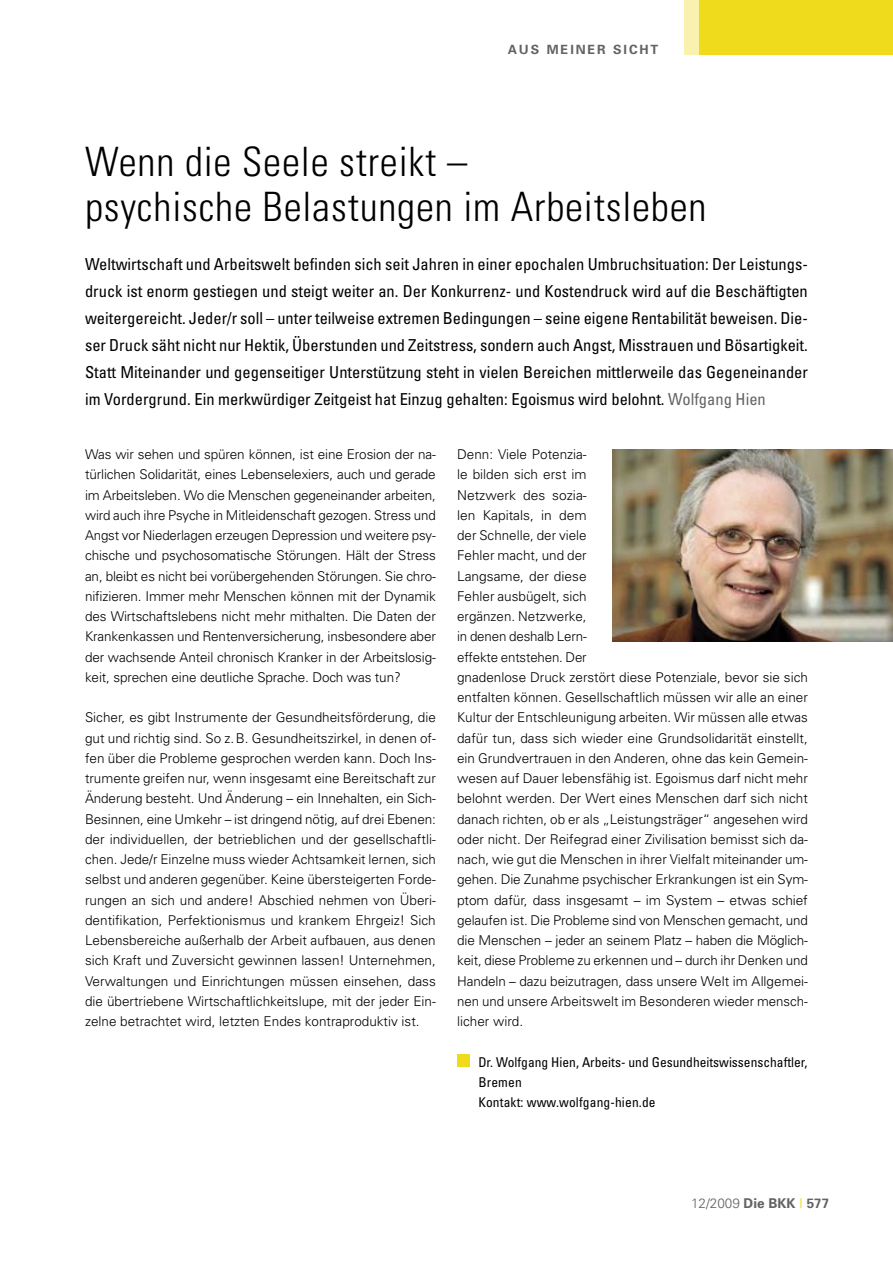
<style>
.page{position:relative;width:893px;height:1263px;background:#fff}
.page>*{position:absolute;margin:0;border:0;box-sizing:border-box;transform-origin:0 0}
.t1{font:300 condensed 40.5px/45px "Univers";letter-spacing:.02em;color:#000}
.t2{font:condensed 16.5px/27px "Univers";color:#000;text-align:justify}
.t3{font:300 13.5px/20.2px "Univers";color:#000;text-align:justify}
.t4{font:condensed 13.5px/20.2px "Univers";color:#000}
.t5{font:700 13.5px "Univers";color:#636363}
.t6{font:700 12.75px "Univers";letter-spacing:.15em;color:#636363}
.s1{color:#636363}
.s2{font-weight:300}
.s3{font-weight:900;color:#f4e55f}
</style>
<div class="page">
<div style="left:457px;top:1054px;width:13px;height:13px;background:#efda1b"></div>
<img style="left:612px;top:449px;width:281px;height:192px">
<div style="left:698px;top:0;width:195px;height:54px;background:#efda1b"></div>
<div style="left:684px;top:0;width:15px;height:54px;background:#f9f2af"></div>
<p class="t6" style="left:508px;top:41px;width:152px">AUS MEINER SICHT</p>
<h1 class="t1" style="left:85px;top:138px;width:623px">Wenn die Seele streikt –<br>psychische Belastungen im Arbeitsleben</h1>
<p class="t2" style="left:85px;top:250px;width:724px">Weltwirtschaft und Arbeitswelt befinden sich seit Jahren in einer epochalen Umbruchsituation: Der Leistungs&shy;druck ist enorm gestiegen und steigt weiter an. Der Konkurrenz- und Kostendruck wird auf die Beschäftigten weitergereicht. Jeder/r soll – unter teilweise extremen Bedingungen – seine eigene Rentabilität beweisen. Die&shy;ser Druck säht nicht nur Hektik, Überstunden und Zeitstress, sondern auch Angst, Misstrauen und Bösartigkeit.<br>Statt Miteinander und gegenseitiger Unterstützung steht in vielen Bereichen mittlerweile das Gegeneinander im Vordergrund. Ein merkwürdiger Zeitgeist hat Einzug gehalten: Egoismus wird belohnt. <span class="s1">Wolfgang Hien</span></p>
<p class="t3" style="left:85px;top:444px;width:352px">Was wir sehen und spüren können, ist eine Erosion der na&shy;türlichen Solidarität, eines Lebenselexiers, auch und gerade im Arbeitsleben. Wo die Menschen gegeneinander arbeiten, wird auch ihre Psyche in Mitleidenschaft gezogen. Stress und Angst vor Niederlagen erzeugen Depression und weitere psy&shy;chische und psychosomatische Störungen. Hält der Stress an, bleibt es nicht bei vorübergehenden Störungen. Sie chro&shy;nifizieren. Immer mehr Menschen können mit der Dynamik des Wirtschaftslebens nicht mehr mithalten. Die Daten der Krankenkassen und Rentenversicherung, insbesondere aber der wachsende Anteil chronisch Kranker in der Arbeitslosig&shy;keit, sprechen eine deutliche Sprache. Doch was tun?</p>
<p class="t3" style="left:85px;top:707px;width:352px">Sicher, es gibt Instrumente der Gesundheitsförderung, die gut und richtig sind. So z.B. Gesundheitszirkel, in denen of&shy;fen über die Probleme gesprochen werden kann. Doch Ins&shy;trumente greifen nur, wenn insgesamt eine Bereitschaft zur Änderung besteht. Und Änderung – ein Innehalten, ein Sich-Besinnen, eine Umkehr – ist dringend nötig, auf drei Ebenen: der individuellen, der betrieblichen und der gesellschaftli&shy;chen. Jede/r Einzelne muss wieder Achtsamkeit lernen, sich selbst und anderen gegenüber. Keine übersteigerten Forde&shy;rungen an sich und andere! Abschied nehmen von Überi&shy;dentifikation, Perfektionismus und krankem Ehrgeiz! Sich Lebensbereiche außerhalb der Arbeit aufbauen, aus denen sich Kraft und Zuversicht gewinnen lassen! Unternehmen, Verwaltungen und Einrichtungen müssen einsehen, dass die übertriebene Wirtschaftlichkeitslupe, mit der jeder Ein&shy;zelne betrachtet wird, letzten Endes kontraproduktiv ist.</p>
<p class="t3" style="left:457px;top:444px;width:352px;text-align:left">Denn: Viele Potenzia-<br>le bilden sich erst im<br>Netzwerk des sozia-<br>len Kapitals, in dem<br>der Schnelle, der viele<br>Fehler macht, und der<br>Langsame, der diese<br>Fehler ausbügelt, sich<br>ergänzen. Netzwerke,<br>in denen deshalb Lern-<br>effekte entstehen. Der<br>gnadenlose Druck zerstört diese Potenziale, bevor sie sich entfalten können. Gesellschaftlich müssen wir alle an einer Kultur der Entschleunigung arbeiten. Wir müssen alle etwas dafür tun, dass sich wieder eine Grundsolidarität einstellt, ein Grundvertrauen in den Anderen, ohne das kein Gemein&shy;wesen auf Dauer lebensfähig ist. Egoismus darf nicht mehr belohnt werden. Der Wert eines Menschen darf sich nicht danach richten, ob er als „Leistungsträger“ angesehen wird oder nicht. Der Reifegrad einer Zivilisation bemisst sich da&shy;nach, wie gut die Menschen in ihrer Vielfalt miteinander um&shy;gehen. Die Zunahme psychischer Erkrankungen ist ein Sym&shy;ptom dafür, dass insgesamt – im System – etwas schief gelaufen ist. Die Probleme sind von Menschen gemacht, und die Menschen – jeder an seinem Platz – haben die Möglich&shy;keit, diese Probleme zu erkennen und – durch ihr Denken und Handeln – dazu beizutragen, dass unsere Welt im Allgemei&shy;nen und unsere Arbeitswelt im Besonderen wieder mensch&shy;licher wird.</p>
<p class="t4" style="left:478px;top:1051px;width:331px">Dr. Wolfgang Hien, Arbeits- und Gesundheitswissenschaftler,<br>Bremen<br>Kontakt: www.wolfgang-hien.de</p>
<p class="t5" style="left:691px;top:1195px;width:140px"><span class="s2">12/2009</span> DIE BKK <span class="s3">|</span> 577</p>
</div>
